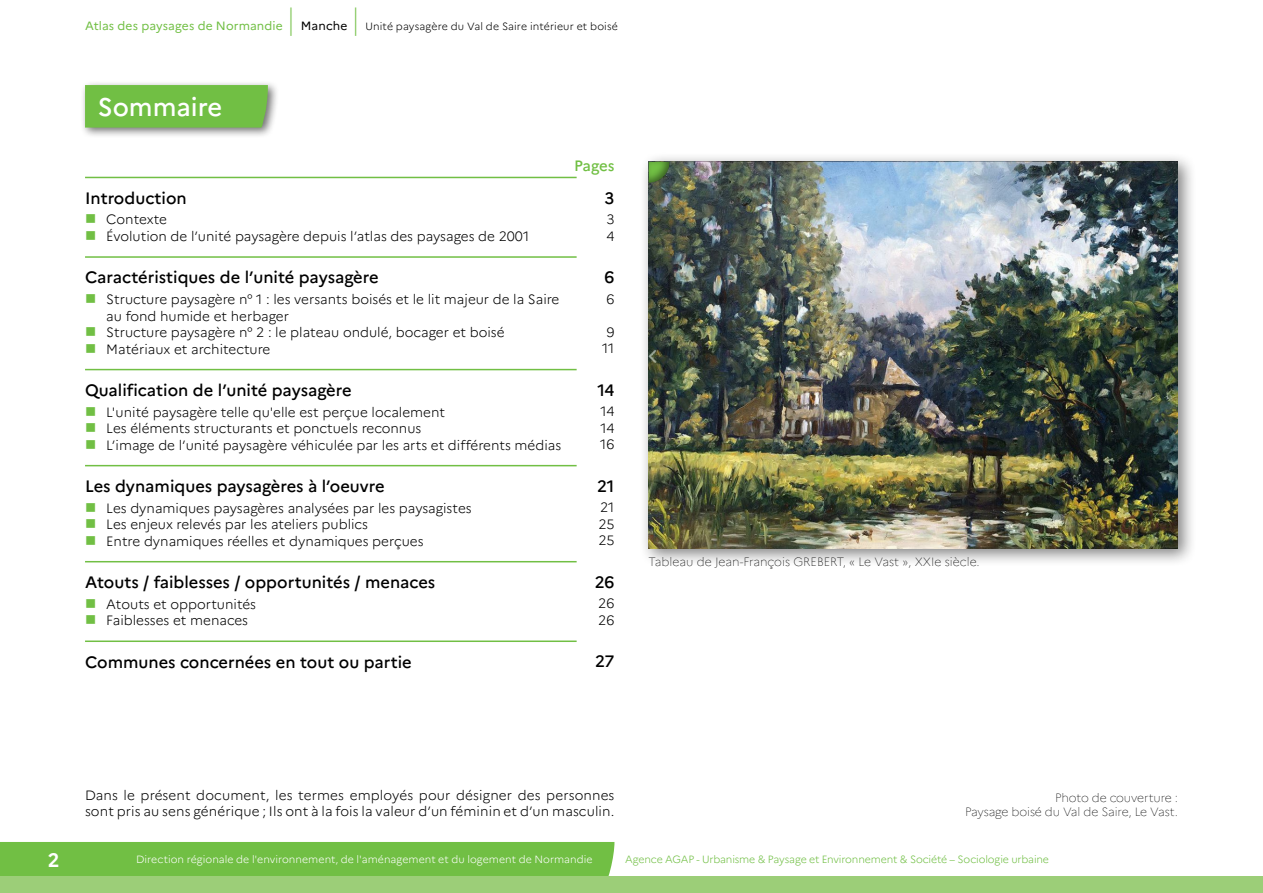
<style>
.page{position:relative;width:1263px;height:893px;background:#fff}
.page>*{position:absolute;margin:0;border:0;box-sizing:border-box;transform-origin:0 0}
.t1{font:100 30px "Marianne";color:#71bf44}
.t2{font:500 25.5px "Marianne";color:#fff}
.t3{font:700 19.5px "Marianne";color:#fff}
.t4{font:500 16.5px "Marianne";color:#000}
.t5{font:500 15px "Marianne";letter-spacing:-.015em;color:#71bf44}
.t6{font:300 13.5px/16.5px "Marianne";color:#000}
.t7{font:100 12px/14.4px "Marianne";letter-spacing:-.01em;color:#000;text-align:right}
.t8{font:12px "Marianne";letter-spacing:.01em;color:#71bf44}
.t9{font:12px "Marianne";letter-spacing:.01em;color:#000}
.t10{font:300 10.5px "Marianne";letter-spacing:.005em;color:#fff}
.t11{font:300 10.5px "Marianne";letter-spacing:-.015em;color:#71bf44}
.t12{font:300 10.5px "Marianne";letter-spacing:.01em;color:#000}
</style>
<div class="page">
<div style="left:0;top:842px;width:614px;height:34px;background:#71bf44"></div>
<div style="left:0;top:876px;width:1263px;height:17px;background:#9cce78"></div>
<hr style="left:85px;top:177px;width:492px;height:1px;background:#71bf44">
<hr style="left:85px;top:256px;width:492px;height:2px;background:#71bf44">
<hr style="left:85px;top:369px;width:492px;height:1px;background:#71bf44">
<hr style="left:85px;top:465px;width:492px;height:1px;background:#71bf44">
<hr style="left:85px;top:561px;width:492px;height:1px;background:#71bf44">
<hr style="left:85px;top:640px;width:492px;height:2px;background:#71bf44">
<div style="left:80px;top:80px;width:199px;height:59px;background:#000;opacity:.56"></div>
<div style="left:85px;top:85px;width:183px;height:43px;background:#71bf44"></div>
<div style="left:639px;top:152px;width:557px;height:415px;background:#000;opacity:.5"></div>
<img style="left:648px;top:162px;width:530px;height:387px">
<div style="left:634px;top:150px;width:48px;height:33px;background:#000;opacity:.5"></div>
<p class="t8" style="left:85px;top:18px;width:199px">Atlas des paysages de Normandie</p>
<h1 class="t1" style="left:286px;top:1px;width:11px">|</h1>
<p class="t9" style="left:301px;top:18px;width:48px">Manche</p>
<h1 class="t1" style="left:351px;top:1px;width:11px">|</h1>
<p class="t12" style="left:365px;top:20px;width:254px">Unité paysagère du Val de Saire intérieur et boisé</p>
<h2 class="t2" style="left:98px;top:91px;width:126px">Sommaire</h2>
<p class="t5" style="left:574px;top:156px;width:42px">Pages</p>
<p class="t4" style="left:85px;top:188px;width:103px">Introduction</p>
<p class="t6" style="left:106px;top:211px;width:424px">Contexte<br>Évolution de l’unité paysagère depuis l’atlas des paysages de 2001</p>
<p class="t4" style="left:85px;top:267px;width:295px">Caractéristiques de l’unité paysagère</p>
<p class="t6" style="left:106px;top:291px;width:455px">Structure paysagère n° 1 : les versants boisés et le lit majeur de la Saire au fond humide et herbager<br>Structure paysagère n° 2 : le plateau ondulé, bocager et boisé Matériaux et architecture</p>
<p class="t4" style="left:85px;top:380px;width:268px">Qualification de l’unité paysagère</p>
<p class="t6" style="left:106px;top:403px;width:456px">L'unité paysagère telle qu'elle est perçue localement<br>Les éléments structurants et ponctuels reconnus<br>L’image de l’unité paysagère véhiculée par les arts et différents médias</p>
<p class="t4" style="left:85px;top:476px;width:301px">Les dynamiques paysagères à l’oeuvre</p>
<p class="t6" style="left:106px;top:500px;width:367px">Les dynamiques paysagères analysées par les paysagistes<br>Les enjeux relevés par les ateliers publics<br>Entre dynamiques réelles et dynamiques perçues</p>
<p class="t4" style="left:85px;top:572px;width:352px">Atouts / faiblesses / opportunités / menaces</p>
<p class="t6" style="left:106px;top:596px;width:151px">Atouts et opportunités<br>Faiblesses et menaces</p>
<p class="t4" style="left:85px;top:652px;width:328px">Communes concernées en tout ou partie</p>
<p class="t4" style="left:605px;top:188px;width:11px">3</p>
<p class="t6" style="left:606px;top:211px;width:10px">3<br>4</p>
<p class="t4" style="left:605px;top:267px;width:11px">6</p>
<p class="t6" style="left:606px;top:291px;width:10px">6</p>
<p class="t6" style="left:602px;top:324px;width:14px;text-align:center">9<br>11</p>
<p class="t4" style="left:597px;top:380px;width:19px">14</p>
<p class="t6" style="left:600px;top:403px;width:16px;text-align:justify">14<br>14<br>16</p>
<p class="t4" style="left:597px;top:476px;width:19px">21</p>
<p class="t6" style="left:598px;top:499px;width:17px;text-align:justify">21<br>25<br>25</p>
<p class="t4" style="left:595px;top:572px;width:21px">26</p>
<p class="t6" style="left:598px;top:595px;width:18px">26<br>26</p>
<p class="t4" style="left:595px;top:651px;width:21px">27</p>
<p class="t7" style="left:648px;top:555px;width:333px">Tableau de Jean-François GREBERT, « Le Vast », XXIe siècle.</p>
<p class="t6" style="left:85px;top:787px;width:531px">Dans le présent document, les termes employés pour désigner des personnes sont pris au sens générique ; Ils ont à la fois la valeur d’un féminin et d’un masculin.</p>
<p class="t7" style="left:965px;top:790px;width:214px">Photo de couverture :<br>Paysage boisé du Val de Saire, Le Vast.</p>
<h3 class="t3" style="left:48px;top:849px;width:13px">2</h3>
<p class="t10" style="left:136px;top:853px;width:458px">Direction régionale de l'environnement, de l'aménagement et du logement de Normandie</p>
<p class="t11" style="left:625px;top:853px;width:425px">Agence AGAP - Urbanisme &amp; Paysage et Environnement &amp; Société – Sociologie urbaine</p>
</div>
